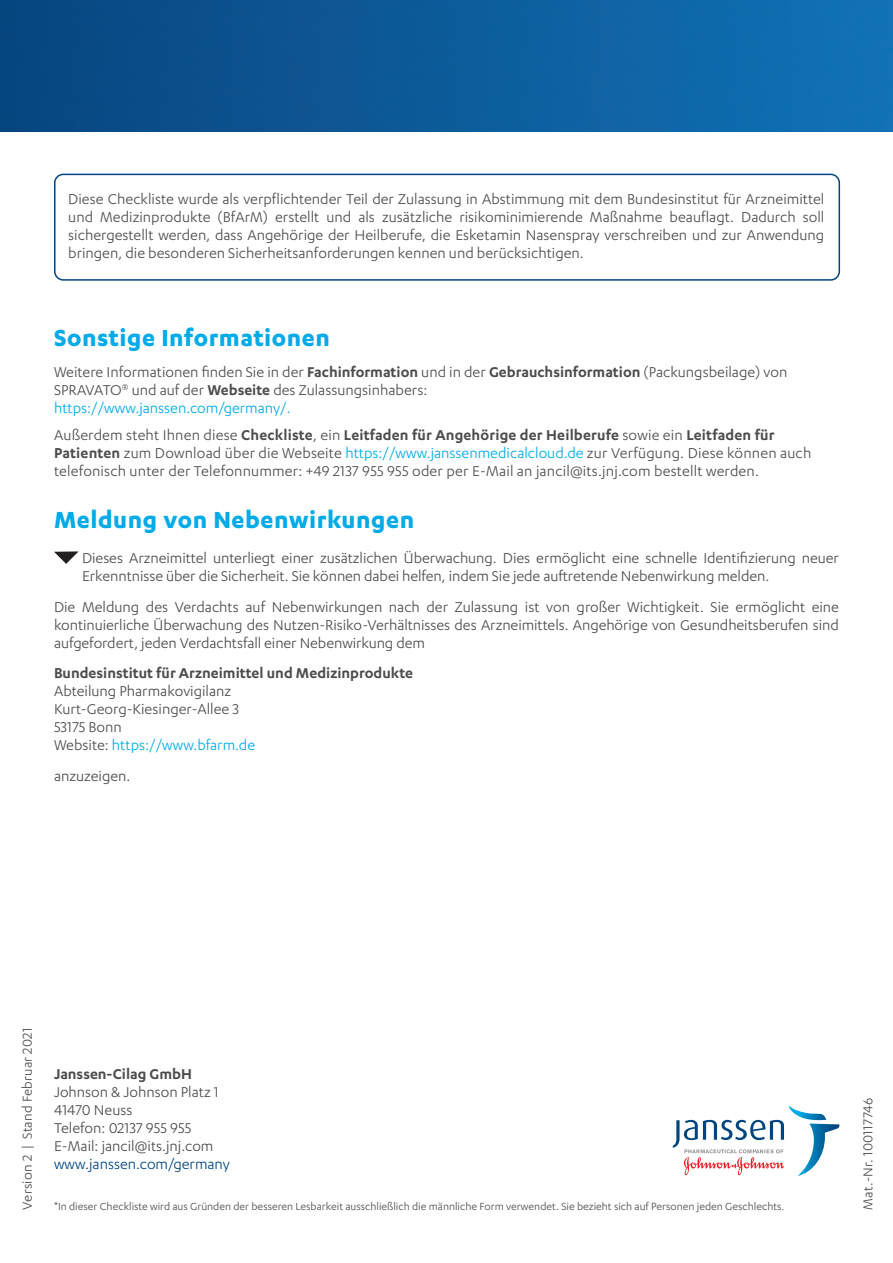
<style>
.page{position:relative;width:893px;height:1263px;background:#fff}
.page>*{position:absolute;margin:0;border:0;box-sizing:border-box;transform-origin:0 0}
.FT_neu{font:700 27px "Karbon";letter-spacing:.02em;color:#00abe7}
.Headline_light_blue{font:700 27px "Karbon";letter-spacing:.02em;color:#00abe7}
.FT_neu-2{font:16.5px/18px "Karbon";color:#4b4c4d}
.Main_heading{font:16.5px/18px "Karbon";color:#4b4c4d;text-align:justify}
.Fließtext{font:16.5px/18px "Karbon";color:#4b4c4d}
.t1{font:15px "Karbon";letter-spacing:.01em;color:#4b4c4d}
.t2{font:12px "Karbon";color:#4b4c4d}
.s1{font-weight:600}
.s2{color:#00abe7}
.s3{color:#01457f}
</style>
<div class="page">
<img style="left:0;top:0;width:893px;height:132px">
<svg style="left:54px;top:551px;width:25px;height:13px"></svg>
<svg style="left:673px;top:1105px;width:166px;height:71px"></svg>
<div style="left:54px;top:174px;width:786px;height:107px;border:2px solid #01457f;border-radius:9px"></div>
<p class="Main_heading" style="left:68px;top:190px;width:758px">Diese Checkliste wurde als verpflichtender Teil der Zulassung in Abstimmung mit dem Bundesinstitut für Arzneimittel und Medizinprodukte (BfArM) erstellt und als zusätzliche risikominimierende Maßnahme beauflagt. Dadurch soll sichergestellt werden, dass Angehörige der Heilberufe, die Esketamin Nasenspray verschreiben und zur Anwendung bringen, die besonderen Sicherheitsanforderungen kennen und berücksichtigen.</p>
<p class="Headline_light_blue" style="left:54px;top:323px;width:277px">Sonstige Informationen</p>
<p class="FT_neu-2" style="left:54px;top:363px;width:735px">Weitere Informationen finden Sie in der <span class="s1">Fachinformation</span> und in der <span class="s1">Gebrauchsinformation</span> (Packungsbeilage) von<br>SPRAVATO<sup>®</sup> und auf der <span class="s1">Webseite</span> des Zulassungsinhabers:<br><span class="s2">https://www.janssen.com/germany/.</span></p>
<p class="FT_neu-2" style="left:54px;top:425px;width:759px">Außerdem steht Ihnen diese <span class="s1">Checkliste</span>, ein <span class="s1">Leitfaden für Angehörige der Heilberufe</span> sowie ein <span class="s1">Leitfaden für<br>Patienten</span> zum Download über die Webseite <span class="s2">https://www.janssenmedicalcloud.de</span> zur Verfügung. Diese können auch telefonisch unter der Telefonnummer: +49 2137 955 955 oder per E-Mail an jancil@its.jnj.com bestellt werden.</p>
<p class="FT_neu" style="left:54px;top:505px;width:362px">Meldung von Nebenwirkungen</p>
<p class="FT_neu-2" style="left:82px;top:548px;width:758px">Dieses Arzneimittel unterliegt einer zusätzlichen Überwachung. Dies ermöglicht eine schnelle Identifizierung neuer<br>Erkenntnisse über die Sicherheit. Sie können dabei helfen, indem Sie jede auftretende Nebenwirkung melden.</p>
<p class="FT_neu-2" style="left:54px;top:597px;width:786px;text-align:justify">Die Meldung des Verdachts auf Nebenwirkungen nach der Zulassung ist von großer Wichtigkeit. Sie ermöglicht eine kontinuierliche Überwachung des Nutzen-Risiko-Verhältnisses des Arzneimittels. Angehörige von Gesundheitsberufen sind aufgefordert, jeden Verdachtsfall einer Nebenwirkung dem</p>
<p class="Fließtext" style="left:54px;top:664px;width:361px"><span class="s1">Bundesinstitut für Arzneimittel und Medizinprodukte<br></span>Abteilung Pharmakovigilanz<br>Kurt-Georg-Kiesinger-Allee 3<br>53175 Bonn<br>Website: <span class="s2">https://www.bfarm.de</span></p>
<p class="FT_neu-2" style="left:54px;top:767px;width:76px">anzuzeigen.</p>
<p class="t1" style="left:19px;top:1209px;width:183px;rotate:-90deg">Version 2 | Stand Februar 2021</p>
<p class="Fließtext" style="left:54px;top:1064px;width:178px"><span class="s1">Janssen-Cilag GmbH<br></span>Johnson &amp; Johnson Platz 1<br>41470 Neuss<br>Telefon: 02137 955 955<br>E-Mail: jancil@its.jnj.com <span class="s3">www.janssen.com/germany</span></p>
<p class="t2" style="left:54px;top:1199px;width:730px">*In dieser Checkliste wird aus Gründen der besseren Lesbarkeit ausschließlich die männliche Form verwendet. Sie bezieht sich auf Personen jeden Geschlechts.</p>
<p class="t1" style="left:860px;top:1209px;width:113px;rotate:-90deg">Mat.-Nr. 100117746</p>
</div>
